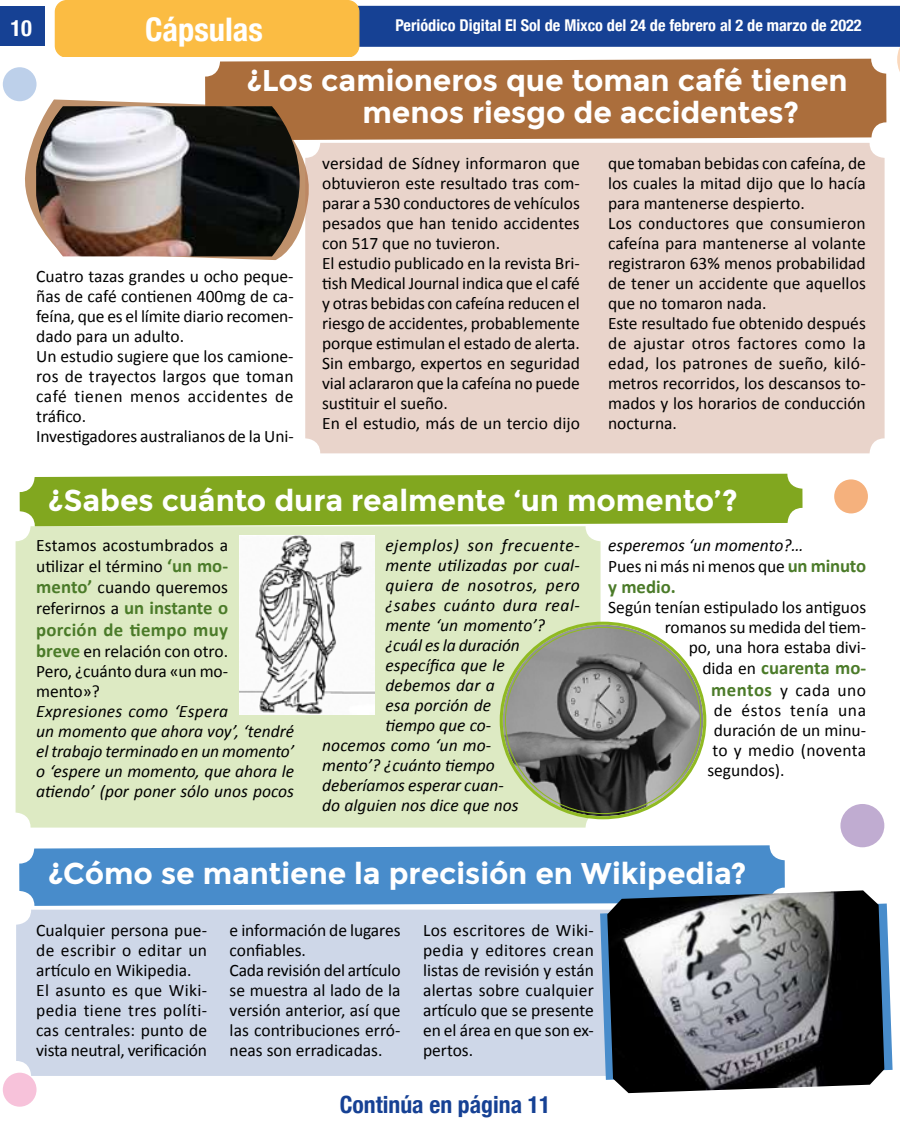
<style>
.page{position:relative;width:900px;height:1125px;background:#fff}
.page>*{position:absolute;margin:0;border:0;box-sizing:border-box;transform-origin:0 0}
.t1{font:700 condensed 32.5px "Helvetica Neue";color:#fff}
.t2{font:700 30px/31.2px "Montserrat";letter-spacing:-.005em;color:#fff}
.t3{font:700 condensed 23.75px "Helvetica Neue";color:#164194}
.t4{font:700 condensed 22.5px "Helvetica Neue";color:#fff}
.t5{font:700 18.75px "Calibri";color:#4b7b29}
.t6{font:17.5px/20px "Calibri";color:#000}
.t7{font:italic 17.5px/20px "Calibri";color:#000}
.t8{font:italic 17.5px "Calibri";letter-spacing:.03em;color:#000}
.t9{font:italic 17.5px "Calibri";letter-spacing:.035em;color:#000}
.t10{font:17.5px "Calibri";letter-spacing:.04em;color:#000}
.t11{font:700 condensed 16.25px "Helvetica Neue";color:#fff}
.s1{font-weight:700;font-size:18.75px;color:#4b7b29}
.s2{font-style:normal}
.s3{font-weight:700;font-style:normal;font-size:18.75px;color:#4b7b29}
.s4{font-weight:400;font-size:17.5px;color:#000}
</style>
<div class="page">
<svg style="left:24px;top:99px;width:281px;height:161px"></svg>
<div style="left:16px;top:526px;width:585px;height:302px;background:#ddeac3;border-radius:15px"></div>
<svg style="left:20px;top:474px;width:783px;height:52px;background:#8aad2f"></svg>
<div style="left:305px;top:143px;width:580px;height:310px;background:#e9d4cb;border-radius:15px"></div>
<div style="left:16px;top:910px;width:704px;height:166px;background:#ced7e8;border-radius:15px"></div>
<svg style="left:897px;top:47px;width:3px;height:25px"></svg>
<div style="left:3px;top:67px;width:34px;height:34px;background:#bdd0ea;border-radius:50%"></div>
<div style="left:65px;top:6px;width:834px;height:40px;background:#164194"></div>
<div style="left:64px;top:6px;width:836px;height:41px;border:1px solid #164194"></div>
<div style="left:0;top:6px;width:45px;height:40px;background:#164194"></div>
<div style="left:55px;top:0;width:304px;height:56px;background:#fbbc43"></div>
<div style="left:205px;top:59px;width:681px;height:81px;background:#ab6e3c"></div>
<div style="left:840px;top:804px;width:44px;height:43px;background:#c0acd1;border-radius:50%"></div>
<div style="left:834px;top:479px;width:34px;height:34px;background:#f5b17d;border-radius:50%"></div>
<div style="left:3px;top:1073px;width:34px;height:34px;background:#f7c2da;border-radius:50%"></div>
<svg style="left:19px;top:845px;width:766px;height:61px;background:#5393ce"></svg>
<img style="left:36px;top:106px;width:264px;height:150px">
<img style="left:503px;top:625px;width:200px;height:191px">
<img style="left:239px;top:536px;width:135px;height:179px">
<svg style="left:600px;top:904px;width:293px;height:176px;fill:#488ccb"></svg>
<img style="left:607px;top:890px;width:277px;height:203px">
<h1 class="t1" style="left:145px;top:9px;width:119px">Cápsulas</h1>
<h2 class="t2" style="left:363px;top:65px;width:487px;text-indent:-116px">¿Los camioneros que toman café tienen menos riesgo de accidentes?</h2>
<p class="t4" style="left:10px;top:15px;width:23px">10</p>
<p class="t11" style="left:395px;top:16px;width:468px">Periódico Digital El Sol de Mixco del 24 de febrero al 2 de marzo de 2022</p>
<p class="t6" style="left:36px;top:266px;width:259px">Cuatro tazas grandes u ocho peque&shy;ñas de café contienen 400mg de ca&shy;feína, que es el límite diario recomen&shy;dado para un adulto.<br>Un estudio sugiere que los camione&shy;ros de trayectos largos que toman café tienen menos accidentes de tráfico.<br>Investigadores australianos de la Uni-</p>
<p class="t6" style="left:322px;top:154px;width:259px">versidad de Sídney informaron que obtuvieron este resultado tras com&shy;parar a 530 conductores de vehículos pesados que han tenido accidentes con 517 que no tuvieron.<br>El estudio publicado en la revista Bri&shy;tish Medical Journal indica que el café y otras bebidas con cafeína reducen el riesgo de accidentes, probablemente porque estimulan el estado de alerta.<br>Sin embargo, expertos en seguridad vial aclararon que la cafeína no puede sustituir el sueño.<br>En el estudio, más de un tercio dijo</p>
<p class="t6" style="left:608px;top:154px;width:259px">que tomaban bebidas con cafeína, de los cuales la mitad dijo que lo hacía para mantenerse despierto.<br>Los conductores que consumieron cafeína para mantenerse al volante registraron 63% menos probabilidad de tener un accidente que aquellos que no tomaron nada.<br>Este resultado fue obtenido después de ajustar otros factores como la edad, los patrones de sueño, kiló&shy;metros recorridos, los descansos to&shy;mados y los horarios de conducción nocturna.</p>
<h2 class="t2" style="left:48px;top:485px;width:691px">¿Sabes cuánto dura realmente ‘un momento’?</h2>
<p class="t6" style="left:36px;top:534px;width:193px;line-height:21.2px;text-align:justify">Estamos acostumbrados a utilizar el término <span class="s1">‘un mo&shy;mento’</span> cuando queremos referirnos a <span class="s1">un instante o</span></p>
<p class="t5" style="left:36px;top:617px;width:193px">porción de tiempo muy</p>
<p class="t6" style="left:36px;top:641px;width:193px;text-align:justify"><span class="s1">breve</span> en relación con otro.<br>Pero, ¿cuánto dura «un mo&shy;mento»?</p>
<p class="t7" style="left:36px;top:700px;width:260px">Expresiones como ‘Espera<br>un momento que ahora voy’, ‘tendré el trabajo terminado en un momento’ o ‘espere un momento, que ahora le atiendo’ (por poner sólo unos pocos</p>
<p class="t9" style="left:385px;top:533px;width:196px">ejemplos) son frecuente-</p>
<p class="t7" style="left:385px;top:554px;width:196px">mente utilizadas por cual-</p>
<p class="t8" style="left:385px;top:573px;width:196px">quiera de nosotros, pero</p>
<p class="t8" style="left:385px;top:593px;width:196px">¿sabes cuánto dura real-</p>
<p class="t7" style="left:385px;top:614px;width:161px">mente ‘un momento’?</p>
<p class="t7" style="left:385px;top:634px;width:136px">¿cuál es la duración</p>
<p class="t7" style="left:385px;top:654px;width:121px">específica que le</p>
<p class="t7" style="left:385px;top:674px;width:111px">debemos dar a</p>
<p class="t7" style="left:385px;top:694px;width:107px">esa porción de</p>
<p class="t7" style="left:385px;top:714px;width:107px">tiempo que co-</p>
<p class="t7" style="left:322px;top:734px;width:170px">nocemos como ‘un mo-</p>
<p class="t7" style="left:322px;top:754px;width:174px">mento’? ¿cuánto tiempo</p>
<p class="t7" style="left:322px;top:774px;width:183px">deberíamos esperar cuan-</p>
<p class="t7" style="left:322px;top:794px;width:198px">do alguien nos dice que nos</p>
<p class="t7" style="left:608px;top:534px;width:259px;line-height:21.2px">esperemos ‘un momento?…<br><span class="s2">Pues ni más ni menos que</span> <span class="s3">un minuto</span></p>
<p class="t5" style="left:608px;top:575px;width:69px">y medio.</p>
<p class="t6" style="left:608px;top:597px;width:259px;text-align:right">Según tenían estipulado los antiguos romanos su medida del tiem-<br>po, una hora estaba divi-</p>
<p class="t5" style="left:702px;top:656px;width:165px"><span class="s4">dida en</span> cuarenta mo-</p>
<p class="t6" style="left:711px;top:680px;width:157px"><span class="s1">mentos</span> y cada uno</p>
<p class="t10" style="left:714px;top:699px;width:154px">de éstos tenía una</p>
<p class="t6" style="left:714px;top:720px;width:154px">duración de un minu-</p>
<p class="t6" style="left:712px;top:740px;width:155px">to y medio (noventa</p>
<p class="t6" style="left:707px;top:760px;width:79px">segundos).</p>
<h2 class="t2" style="left:48px;top:858px;width:700px">¿Cómo se mantiene la precisión en Wikipedia?</h2>
<p class="t6" style="left:36px;top:920px;width:172px">Cualquier persona pue&shy;de escribir o editar un artículo en Wikipedia.<br>El asunto es que Wiki&shy;pedia tiene tres políti&shy;cas centrales: punto de vista neutral, verificación</p>
<p class="t6" style="left:230px;top:920px;width:172px">e información de lugares confiables.<br>Cada revisión del artículo se muestra al lado de la versión anterior, así que las contribuciones erró&shy;neas son erradicadas.</p>
<p class="t6" style="left:423px;top:920px;width:172px;text-align:justify">Los escritores de Wiki&shy;pedia y editores crean listas de revisión y están alertas sobre cualquier artículo que se presente en el área en que son ex&shy;pertos.</p>
<h3 class="t3" style="left:340px;top:1090px;width:212px">Continúa en página 11</h3>
</div>
